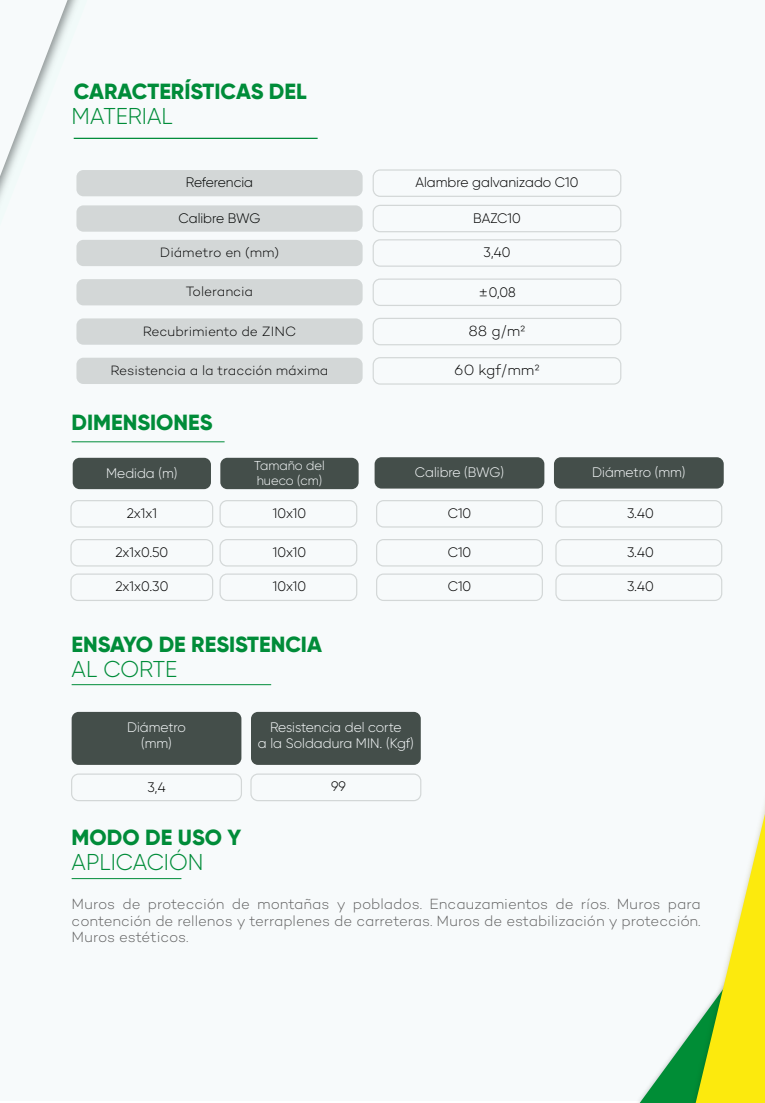
<style>
.page{position:relative;width:765px;height:1103px;background:#fff}
.page>*{position:absolute;margin:0;border:0;box-sizing:border-box;transform-origin:0 0}
.t1{font:300 22.88px "Gilroy";color:#008c39}
.t2{font:800 21.88px "Gilroy";color:#008c39}
.t3{font:300 15px/16.2px "Campton";letter-spacing:-.01em;color:#606060;text-align:justify}
.t4{font:300 15px "Campton";color:#000}
.t5{font:300 13.75px "Gilroy";color:#000}
.t6{font:300 13.75px/16.2px "Gilroy";color:#f7fafb;text-align:center}
.t7{font:300 13.75px "Campton";letter-spacing:-.005em;color:#000}
.t8{font:300 12.88px/15.2px "Gilroy";color:#f7fafb}
.s1{font-family:"Campton";font-size:15px}
</style>
<div class="page">
<div style="left:0;top:0;width:765px;height:1100px;background:#f7fafb"></div>
<hr style="left:72px;top:878px;width:109px;height:1px;background:#008c39">
<img style="left:0;top:0;width:86px;height:203px">
<svg style="left:0;top:0;width:68px;height:176px"></svg>
<hr style="left:74px;top:138px;width:244px;height:1px;background:#008c39">
<div style="left:76px;top:170px;width:287px;height:26px;background:#d3d7d7;border-radius:7px"></div>
<div style="left:373px;top:169px;width:248px;height:28px;border:1px solid #09150f;border-radius:7px"></div>
<div style="left:373px;top:205px;width:248px;height:27px;border:1px solid #09150f;border-radius:7px"></div>
<div style="left:373px;top:239px;width:248px;height:28px;border:1px solid #09150f;border-radius:7px"></div>
<div style="left:76px;top:205px;width:287px;height:27px;background:#d3d7d7;border-radius:7px"></div>
<div style="left:76px;top:240px;width:287px;height:26px;background:#d3d7d7;border-radius:7px"></div>
<div style="left:373px;top:278px;width:248px;height:28px;border:1px solid #09150f;border-radius:7px"></div>
<div style="left:76px;top:279px;width:287px;height:26px;background:#d3d7d7;border-radius:7px"></div>
<div style="left:373px;top:318px;width:248px;height:27px;border:1px solid #09150f;border-radius:7px"></div>
<div style="left:76px;top:318px;width:287px;height:26px;background:#d3d7d7;border-radius:7px"></div>
<div style="left:373px;top:357px;width:248px;height:27px;border:1px solid #09150f;border-radius:7px"></div>
<div style="left:76px;top:357px;width:287px;height:27px;background:#d3d7d7;border-radius:7px"></div>
<div style="left:70px;top:500px;width:143px;height:27px;border:1px solid #09150f;border-radius:7px"></div>
<div style="left:70px;top:539px;width:143px;height:27px;border:1px solid #09150f;border-radius:7px"></div>
<div style="left:220px;top:500px;width:137px;height:27px;border:1px solid #09150f;border-radius:7px"></div>
<div style="left:220px;top:539px;width:137px;height:27px;border:1px solid #09150f;border-radius:7px"></div>
<div style="left:376px;top:500px;width:167px;height:27px;border:1px solid #09150f;border-radius:7px"></div>
<div style="left:376px;top:539px;width:167px;height:27px;border:1px solid #09150f;border-radius:7px"></div>
<div style="left:70px;top:573px;width:143px;height:28px;border:1px solid #09150f;border-radius:7px"></div>
<div style="left:220px;top:573px;width:137px;height:28px;border:1px solid #09150f;border-radius:7px"></div>
<div style="left:376px;top:573px;width:167px;height:28px;border:1px solid #09150f;border-radius:7px"></div>
<hr style="left:72px;top:441px;width:153px;height:1px;background:#008c39">
<div style="left:73px;top:457px;width:138px;height:32px;background:#444e4a;border-radius:7px"></div>
<div style="left:375px;top:457px;width:169px;height:31px;background:#444e4a;border-radius:7px"></div>
<div style="left:555px;top:500px;width:167px;height:27px;border:1px solid #09150f;border-radius:7px"></div>
<div style="left:555px;top:539px;width:167px;height:27px;border:1px solid #09150f;border-radius:7px"></div>
<div style="left:555px;top:573px;width:167px;height:28px;border:1px solid #09150f;border-radius:7px"></div>
<div style="left:554px;top:457px;width:170px;height:31px;background:#444e4a;border-radius:7px"></div>
<div style="left:220px;top:457px;width:139px;height:32px;background:#444e4a;border-radius:7px"></div>
<hr style="left:72px;top:684px;width:199px;height:1px;background:#008c39">
<div style="left:72px;top:711px;width:169px;height:53px;background:#444e4a;border-radius:7px"></div>
<div style="left:251px;top:711px;width:170px;height:53px;background:#444e4a;border-radius:7px"></div>
<div style="left:71px;top:773px;width:171px;height:28px;border:1px solid #09150f;border-radius:7px"></div>
<div style="left:250px;top:773px;width:171px;height:28px;border:1px solid #09150f;border-radius:7px"></div>
<svg style="left:637px;top:804px;width:128px;height:298px"></svg>
<h2 class="t2" style="left:74px;top:78px;width:234px">CARACTERÍSTICAS DEL</h2>
<h1 class="t1" style="left:72px;top:102px;width:103px">MATERIAL</h1>
<p class="t5" style="left:186px;top:174px;width:69px">Referencia</p>
<p class="t5" style="left:179px;top:209px;width:83px">Calibre BWG</p>
<p class="t5" style="left:416px;top:174px;width:164px">Alambre galvanizado C10</p>
<p class="t5" style="left:473px;top:209px;width:49px">BAZC10</p>
<p class="t7" style="left:160px;top:244px;width:121px">Diámetro en (mm)</p>
<p class="t5" style="left:484px;top:244px;width:28px">3,40</p>
<p class="t7" style="left:186px;top:283px;width:69px">Tolerancia</p>
<p class="t5" style="left:478px;top:283px;width:39px"><span class="s1">±</span>0,08</p>
<p class="t4" style="left:468px;top:321px;width:59px">88 g/m²</p>
<p class="t4" style="left:454px;top:361px;width:87px">60 kgf/mm²</p>
<p class="t7" style="left:143px;top:322px;width:155px">Recubrimiento de ZINC</p>
<p class="t7" style="left:111px;top:362px;width:219px">Resistencia a la tracción máxima</p>
<h2 class="t2" style="left:72px;top:409px;width:142px">DIMENSIONES</h2>
<p class="t6" style="left:106px;top:465px;width:73px">Medida (m)</p>
<p class="t6" style="left:415px;top:464px;width:91px">Calibre (BWG)</p>
<p class="t8" style="left:254px;top:457px;width:72px">Tamaño del hueco (cm)</p>
<p class="t5" style="left:127px;top:504px;width:32px">2x1x1</p>
<p class="t5" style="left:115px;top:543px;width:54px">2x1x0.50</p>
<p class="t5" style="left:273px;top:504px;width:35px">10x10</p>
<p class="t5" style="left:273px;top:543px;width:35px">10x10</p>
<p class="t5" style="left:448px;top:504px;width:25px">C10</p>
<p class="t5" style="left:448px;top:543px;width:25px">C10</p>
<p class="t5" style="left:115px;top:578px;width:55px">2x1x0.30</p>
<p class="t5" style="left:273px;top:578px;width:35px">10x10</p>
<p class="t5" style="left:448px;top:578px;width:25px">C10</p>
<h2 class="t2" style="left:72px;top:630px;width:252px">ENSAYO DE RESISTENCIA</h2>
<h1 class="t1" style="left:72px;top:654px;width:107px">AL CORTE</h1>
<p class="t6" style="left:127px;top:718px;width:60px">Diámetro (mm)</p>
<p class="t6" style="left:258px;top:718px;width:157px">Resistencia del corte<br>a la Soldadura MIN. (Kgf)</p>
<p class="t5" style="left:147px;top:778px;width:20px">3,4</p>
<p class="t5" style="left:331px;top:778px;width:16px">99</p>
<p class="t6" style="left:592px;top:464px;width:95px">Diámetro (mm)</p>
<p class="t5" style="left:627px;top:504px;width:28px">3.40</p>
<p class="t5" style="left:627px;top:543px;width:28px">3.40</p>
<p class="t5" style="left:627px;top:578px;width:28px">3.40</p>
<h2 class="t2" style="left:72px;top:823px;width:171px">MODO DE USO Y</h2>
<h1 class="t1" style="left:72px;top:848px;width:133px">APLICACIÓN</h1>
<p class="t3" style="left:72px;top:895px;width:631px">Muros de protección de montañas y poblados. Encauzamientos de ríos. Muros para contención de rellenos y terraplenes de carreteras. Muros de estabilización y protección.<br>Muros estéticos.</p>
</div>
